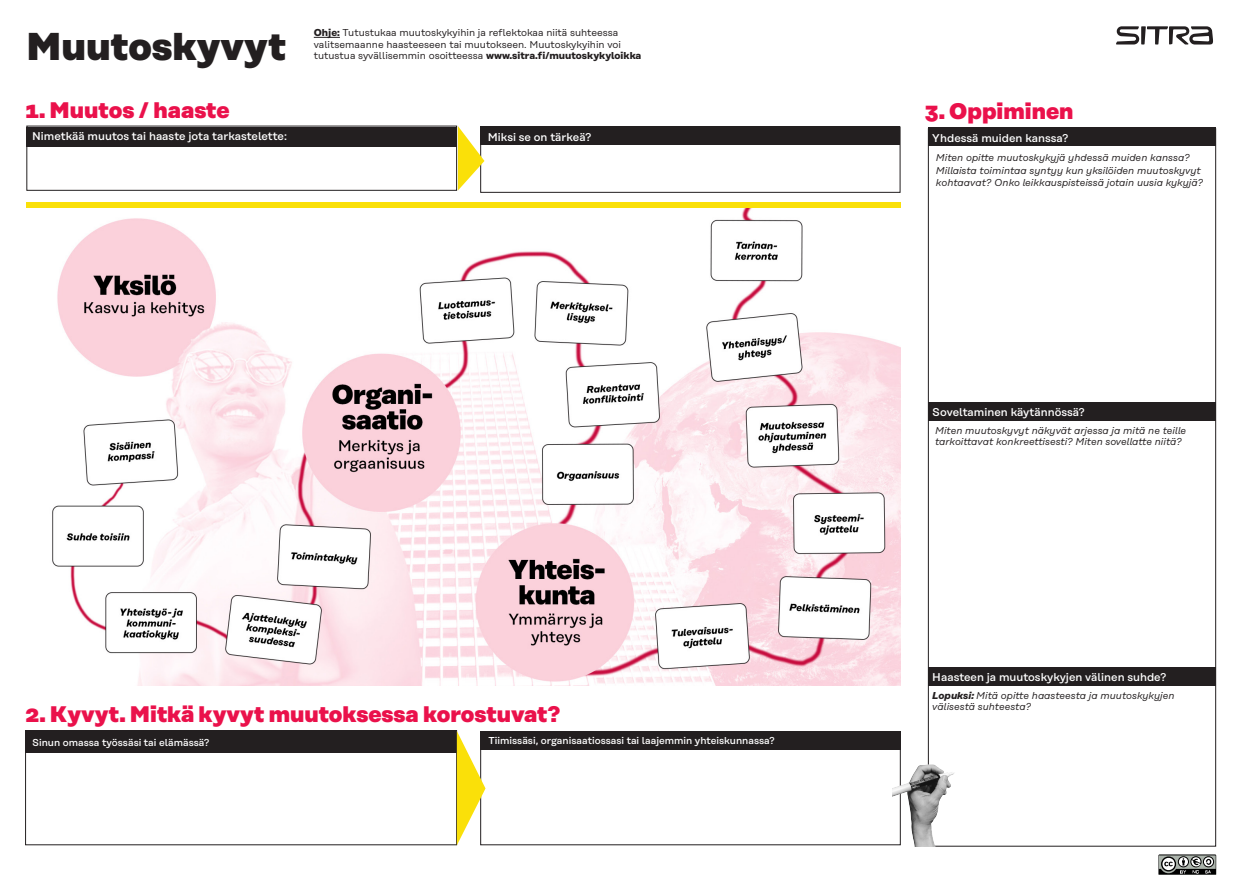
<style>
.page{position:relative;width:1241px;height:886px;background:#fff}
.page>*{position:absolute;margin:0;border:0;box-sizing:border-box;transform-origin:0 0}
.t1{font:800 38.75px "Rational Text";color:#231f20}
.t2{font:800 22.5px "Rational Text";color:#ea114b}
.t3{font:500 11.25px "Rational Text";color:#fff}
.t4{font:italic 10px/12.7px "Rational Text";color:#231f20}
.Leipis{font:10px/11.2px "Rational Text";color:#231f20}
.t5{font:500 10px "Rational Text";color:#fff}
.s1{font-weight:700}
</style>
<div class="page">
<svg style="left:1116px;top:26px;width:96px;height:19px"></svg>
<img style="left:27px;top:207px;width:873px;height:479px">
<div style="left:27px;top:202px;width:873px;height:5px;background:#fae009"></div>
<div style="left:27px;top:126px;width:430px;height:65px;border:1px solid #231f20"></div>
<div style="left:27px;top:127px;width:430px;height:19px;background:#231f20"></div>
<div style="left:480px;top:127px;width:420px;height:66px;border:1px solid #231f20"></div>
<div style="left:480px;top:127px;width:420px;height:18px;background:#231f20"></div>
<div style="left:25px;top:730px;width:432px;height:115px;border:1px solid #231f20"></div>
<div style="left:25px;top:730px;width:432px;height:22px;background:#231f20"></div>
<div style="left:480px;top:731px;width:420px;height:19px;background:#231f20"></div>
<svg style="left:457px;top:731px;width:28px;height:114px"></svg>
<img style="left:892px;top:753px;width:70px;height:93px">
<svg style="left:314px;top:37px;width:26px;height:1px"></svg>
<svg style="left:458px;top:126px;width:26px;height:65px"></svg>
<div style="left:927px;top:127px;width:288px;height:19px;background:#231f20"></div>
<div style="left:928px;top:402px;width:287px;height:18px;background:#231f20"></div>
<div style="left:928px;top:667px;width:287px;height:19px;background:#231f20"></div>
<svg style="left:1158px;top:854px;width:57px;height:20px"></svg>
<p class="t1" style="left:27px;top:22px;width:261px">Muutoskyvyt</p>
<p class="t2" style="left:25px;top:96px;width:206px">1. Muutos / haaste</p>
<p class="Leipis" style="left:314px;top:27px;width:329px"><span class="s1">Ohje:</span> Tutustukaa muutoskykyihin ja reflektokaa niitä suhteessa valitsemaanne haasteeseen tai muutokseen. Muutoskykyihin voi tutustua syvällisemmin osoitteessa <span class="s1">www.sitra.fi/muutoskykyloikka</span></p>
<p class="t3" style="left:32px;top:130px;width:256px">Nimetkää muutos tai haaste jota tarkastelette:</p>
<p class="t3" style="left:488px;top:131px;width:105px">Miksi se on tärkeä?</p>
<p class="t2" style="left:26px;top:700px;width:536px">2. Kyvyt. Mitkä kyvyt muutoksessa korostuvat?</p>
<p class="t5" style="left:32px;top:736px;width:179px">Sinun omassa työssäsi tai elämässä?</p>
<p class="t5" style="left:488px;top:735px;width:288px">Tiimissäsi, organisaatiossasi tai laajemmin yhteiskunnassa?</p>
<p class="t2" style="left:924px;top:98px;width:150px">3. Oppiminen</p>
<p class="t3" style="left:931px;top:131px;width:138px">Yhdessä muiden kanssa?</p>
<p class="t4" style="left:935px;top:151px;width:268px">Miten opitte muutoskykyjä yhdessä muiden kanssa?<br>Millaista toimintaa syntyy kun yksilöiden muutoskyvyt kohtaavat? Onko leikkauspisteissä jotain uusia kykyjä?</p>
<p class="t3" style="left:932px;top:405px;width:154px">Soveltaminen käytännössä?</p>
<p class="t4" style="left:934px;top:425px;width:252px;line-height:11.2px">Miten muutoskyvyt näkyvät arjessa ja mitä ne teille tarkoittavat konkreettisesti? Miten sovellatte niitä?</p>
<p class="t3" style="left:932px;top:671px;width:235px">Haasteen ja muutoskykyjen välinen suhde?</p>
<p class="t4" style="left:932px;top:690px;width:244px;line-height:11.2px"><span class="s1">Lopuksi:</span> Mitä opitte haasteesta ja muutoskykyjen välisestä suhteesta?</p>
</div>
